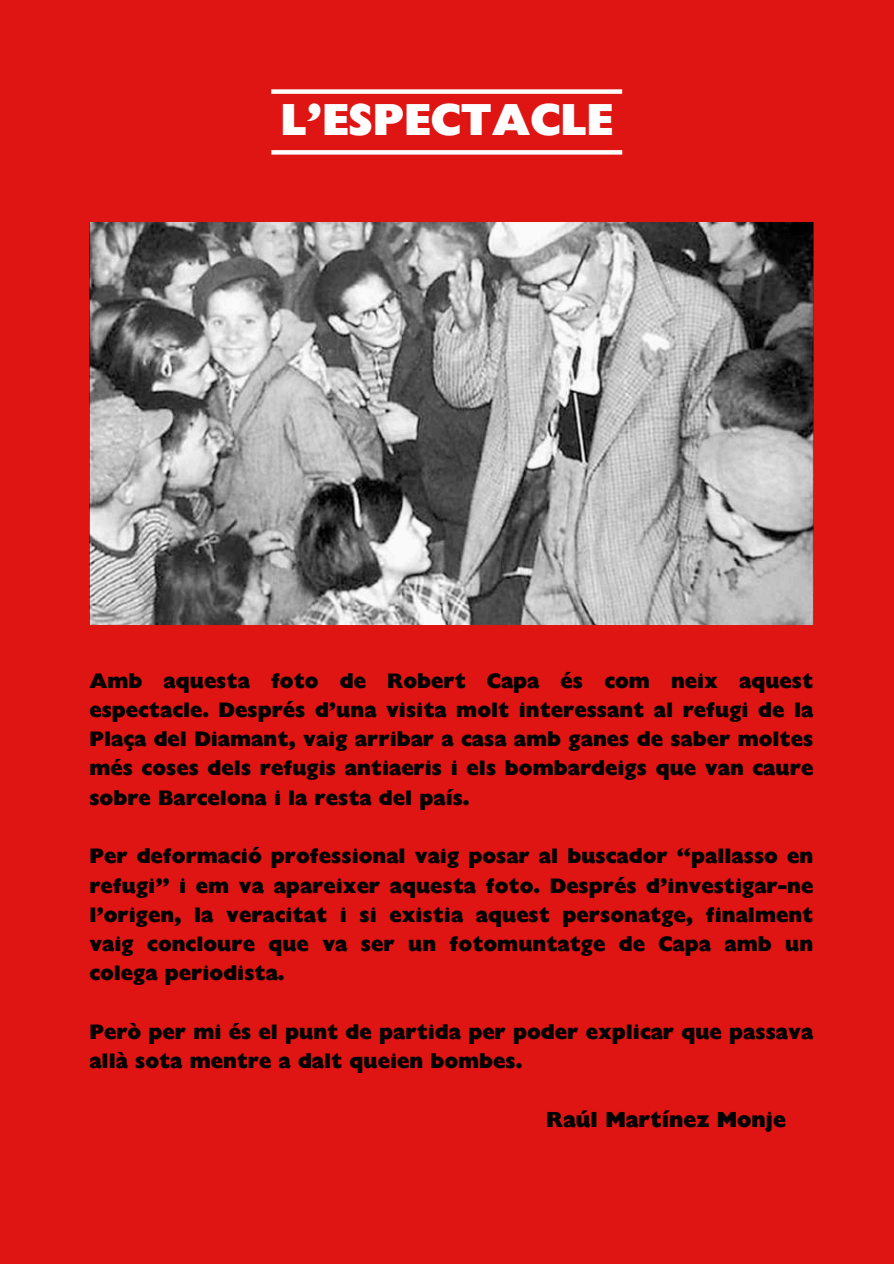
<style>
.page{position:relative;width:894px;height:1264px;background:#fff}
.page>*{position:absolute;margin:0;border:0;box-sizing:border-box;transform-origin:0 0}
.t1{font:700 expanded 45px "Gill Sans Display MT Std";color:#fffefe}
.t2{font:700 expanded 21.9px "Gill Sans Display MT Std";color:#000}
.t3{font:700 expanded 21px/29.2px "Gill Sans Display MT Std";color:#000;text-align:justify}
</style>
<div class="page">
<div style="left:0;top:0;width:893px;height:1263px;background:#df1513"></div>
<img style="left:89px;top:222px;width:724px;height:402px">
<div style="left:271px;top:89px;width:351px;height:5px;background:#fffefe"></div>
<div style="left:271px;top:150px;width:351px;height:5px;background:#fffefe"></div>
<p class="t1" style="left:280px;top:105px;width:334px">L’ESPECTACLE</p>
<h1 class="t3" style="left:89px;top:669px;width:725px">Amb aquesta foto de Robert Capa és com neix aquest espectacle. Després d’una visita molt interessant al refugi de la Plaça del Diamant, vaig arribar a casa amb ganes de saber moltes més coses dels refugis antiaeris i els bombardeigs que van caure sobre Barcelona i la resta del país.</h1>
<p class="t3" style="left:89px;top:844px;width:725px">Per deformació professional vaig posar al buscador “pallasso en refugi” i em va apareixer aquesta foto. Després d’investigar-ne l’origen, la veracitat i si existia aquest personatge, finalment vaig concloure que va ser un fotomuntatge de Capa amb un colega periodista.</p>
<p class="t3" style="left:89px;top:1020px;width:725px">Però per mi és el punt de partida per poder explicar que passava allà sota mentre a dalt queien bombes.</p>
<p class="t2" style="left:546px;top:1111px;width:241px">Raúl Martínez Monje</p>
</div>
